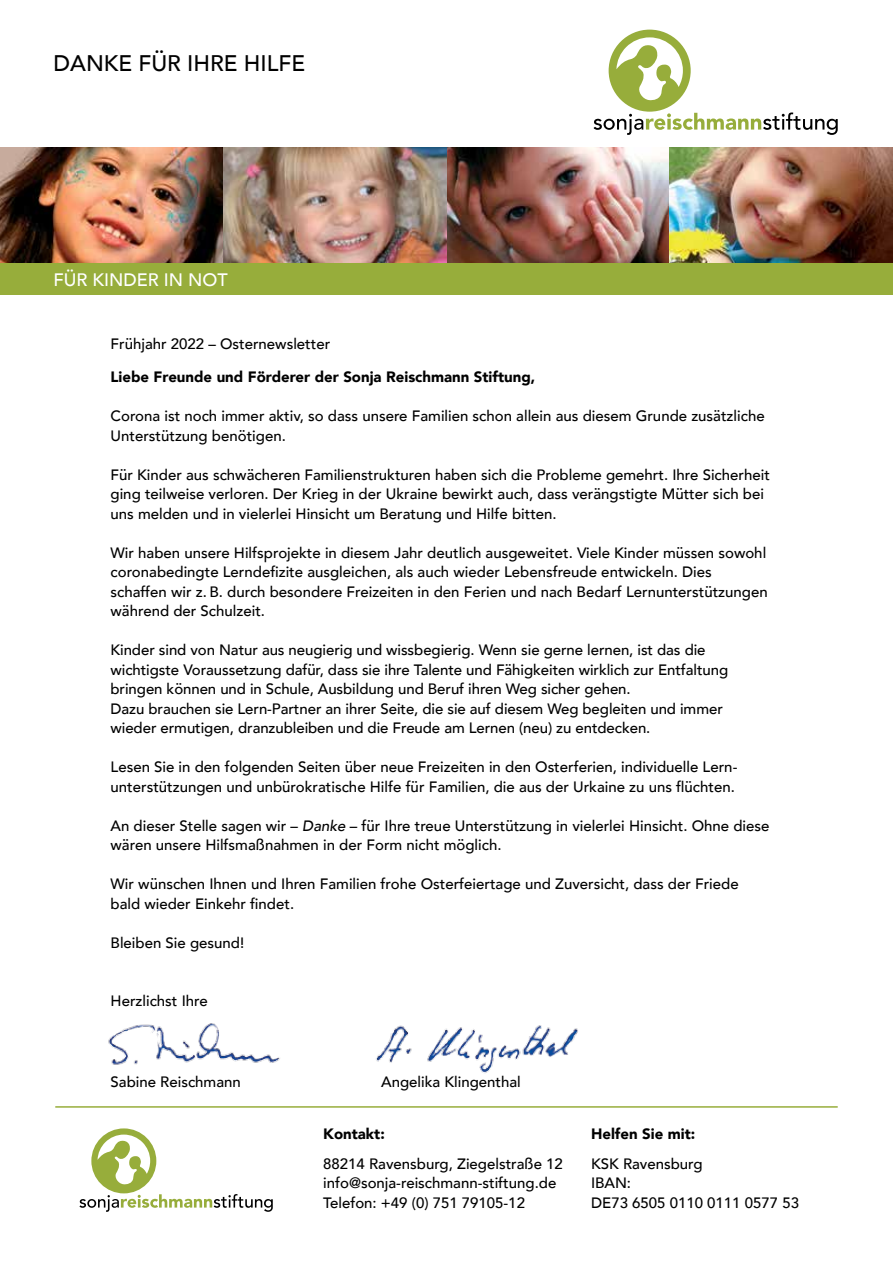
<style>
.page{position:relative;width:893px;height:1263px;background:#fff}
.page>*{position:absolute;margin:0;border:0;box-sizing:border-box;transform-origin:0 0}
.t1{font:500 22.5px "Avenir";color:#000}
.t2{font:500 18px "Avenir";color:#fff}
.t3{font:500 15px/19.5px "Avenir";color:#000}
.t4{font:900 15px "Avenir";color:#000}
.s1{font-style:italic}
</style>
<div class="page">
<img style="left:0;top:147px;width:893px;height:116px">
<div style="left:0;top:263px;width:893px;height:32px;background:#97ad3b"></div>
<svg style="left:594px;top:30px;width:244px;height:105px"></svg>
<img style="left:108px;top:1023px;width:172px;height:42px">
<img style="left:376px;top:1025px;width:202px;height:48px">
<hr style="left:55px;top:1106px;width:783px;height:2px;background:#97ad3b">
<svg style="left:79px;top:1128px;width:194px;height:84px"></svg>
<h1 class="t1" style="left:54px;top:44px;width:253px">DANKE FÜR IHRE HILFE</h1>
<p class="t2" style="left:54px;top:264px;width:176px">FÜR KINDER IN NOT</p>
<p class="t3" style="left:111px;top:333px;width:221px">Frühjahr 2022 – Osternewsletter</p>
<p class="t4" style="left:111px;top:364px;width:426px">Liebe Freunde und Förderer der Sonja Reischmann Stiftung,</p>
<p class="t3" style="left:111px;top:405px;width:656px">Corona ist noch immer aktiv, so dass unsere Familien schon allein aus diesem Grunde zusätzliche<br>Unterstützung benötigen.</p>
<p class="t3" style="left:111px;top:464px;width:661px">Für Kinder aus schwächeren Familienstrukturen haben sich die Probleme gemehrt. Ihre Sicherheit ging teilweise verloren. Der Krieg in der Ukraine bewirkt auch, dass verängstigte Mütter sich bei uns melden und in vielerlei Hinsicht um Beratung und Hilfe bitten.</p>
<p class="t3" style="left:111px;top:542px;width:659px">Wir haben unsere Hilfsprojekte in diesem Jahr deutlich ausgeweitet. Viele Kinder müssen sowohl coronabedingte Lerndefizite ausgleichen, als auch wieder Lebensfreude entwickeln. Dies schaffen wir z. B. durch besondere Freizeiten in den Ferien und nach Bedarf Lernunterstützungen während der Schulzeit.</p>
<p class="t3" style="left:111px;top:639px;width:619px">Kinder sind von Natur aus neugierig und wissbegierig. Wenn sie gerne lernen, ist das die wichtigste Voraussetzung dafür, dass sie ihre Talente und Fähigkeiten wirklich zur Entfaltung bringen können und in Schule, Ausbildung und Beruf ihren Weg sicher gehen.<br>Dazu brauchen sie Lern-Partner an ihrer Seite, die sie auf diesem Weg begleiten und immer wieder ermutigen, dranzubleiben und die Freude am Lernen (neu) zu entdecken.</p>
<p class="t3" style="left:111px;top:756px;width:628px">Lesen Sie in den folgenden Seiten über neue Freizeiten in den Osterferien, individuelle Lern&shy;unterstützungen und unbürokratische Hilfe für Familien, die aus der Urkaine zu uns flüchten.</p>
<p class="t3" style="left:111px;top:815px;width:660px">An dieser Stelle sagen wir – <span class="s1">Danke</span> – für Ihre treue Unterstützung in vielerlei Hinsicht. Ohne diese wären unsere Hilfsmaßnahmen in der Form nicht möglich.</p>
<p class="t3" style="left:111px;top:873px;width:630px">Wir wünschen Ihnen und Ihren Familien frohe Osterfeiertage und Zuversicht, dass der Friede bald wieder Einkehr findet.</p>
<p class="t3" style="left:111px;top:932px;width:135px">Bleiben Sie gesund!</p>
<p class="t3" style="left:111px;top:990px;width:99px">Herzlichst Ihre</p>
<p class="t3" style="left:111px;top:1071px;width:132px">Sabine Reischmann</p>
<p class="t3" style="left:381px;top:1071px;width:141px">Angelika Klingenthal</p>
<p class="t4" style="left:323px;top:1121px;width:63px">Kontakt:</p>
<p class="t3" style="left:323px;top:1153px;width:241px">88214 Ravensburg, Ziegelstraße 12 info@sonja-reischmann-stiftung.de<br>Telefon: +49 (0) 751 79105-12</p>
<p class="t4" style="left:591px;top:1121px;width:106px">Helfen Sie mit:</p>
<p class="t3" style="left:591px;top:1153px;width:209px">KSK Ravensburg<br>IBAN:<br>DE73 6505 0110 0111 0577 53</p>
</div>
